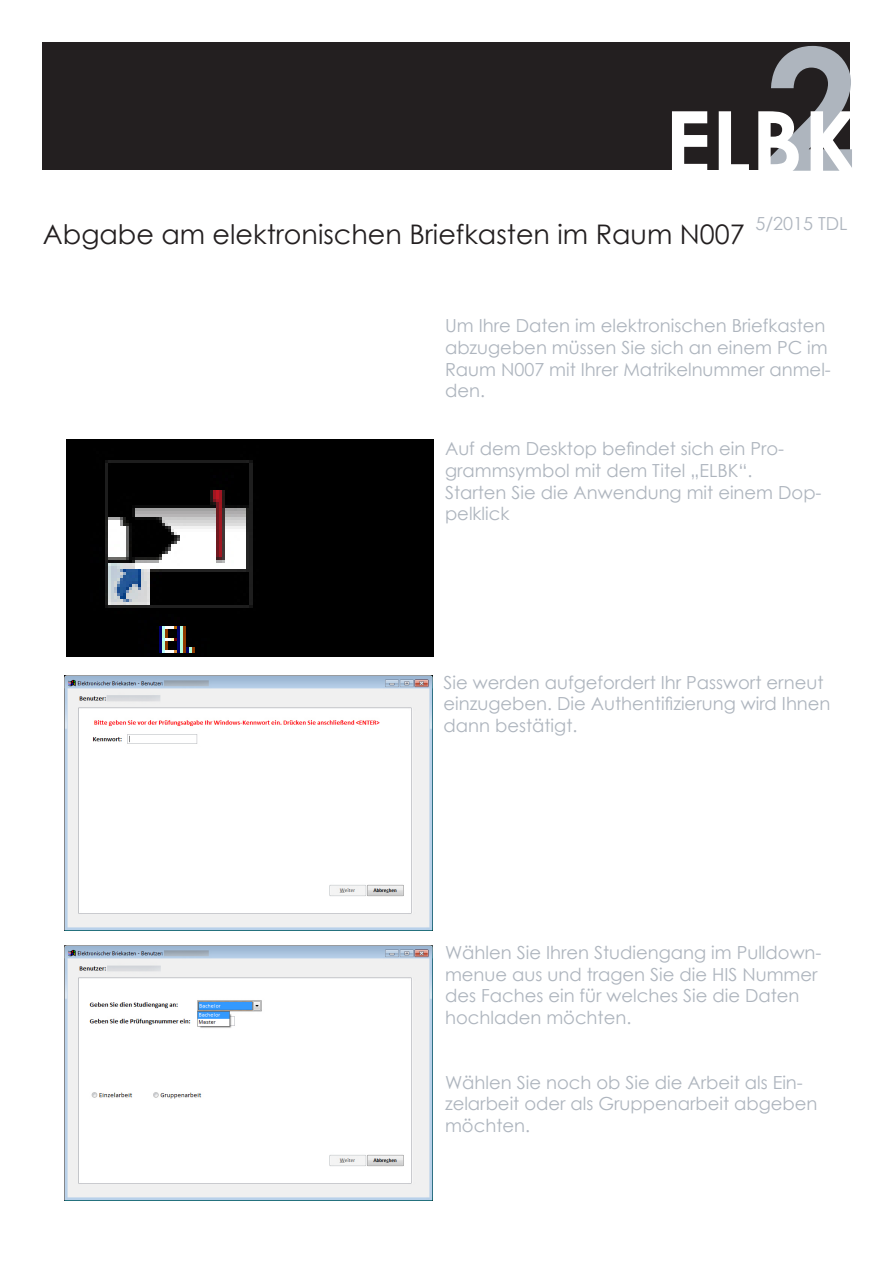
<style>
.page{position:relative;width:893px;height:1263px;background:#fff}
.page>*{position:absolute;margin:0;border:0;box-sizing:border-box;transform-origin:0 0}
.t1{font:700 90px "Century Gothic";color:#fff}
.Absatzformat_Headlin{font:27px "Century Gothic";color:#231f20}
.Absatzformat_Basis{font:18px/21.6px "Century Gothic";color:#aeb5be}
.s1{font-size:169.5px;color:#aeb5be}
</style>
<div class="page">
<div style="left:43px;top:43px;width:807px;height:127px;background:#231f20"></div>
<img style="left:66px;top:439px;width:368px;height:217px">
<img style="left:65px;top:675px;width:367px;height:255px">
<img style="left:65px;top:945px;width:367px;height:256px">
<h1 class="t1" style="left:664px;top:87px;width:196px">ELBK<span class="s1">2</span></h1>
<p class="Absatzformat_Headlin" style="left:43px;top:218px;width:703px">Abgabe am elektronischen Briefkasten im Raum N007</p>
<p class="Absatzformat_Basis" style="left:755px;top:212px;width:94px">5/2015 TDL</p>
<p class="Absatzformat_Basis" style="left:445px;top:315px;width:387px">Um Ihre Daten im elektronischen Briefkasten abzugeben müssen Sie sich an einem PC im<br>Raum N007 mit Ihrer Matrikelnummer anmel&shy;den.</p>
<p class="Absatzformat_Basis" style="left:445px;top:438px;width:341px">Auf dem Desktop befindet sich ein Pro&shy;grammsymbol mit dem Titel „ELBK“.</p>
<p class="Absatzformat_Basis" style="left:445px;top:481px;width:378px">Starten Sie die Anwendung mit einem Dop&shy;pelklick</p>
<p class="Absatzformat_Basis" style="left:444px;top:671px;width:389px">Sie werden aufgefordert Ihr Passwort erneut einzugeben. Die Authentifizierung wird Ihnen dann bestätigt.</p>
<p class="Absatzformat_Basis" style="left:445px;top:941px;width:378px">Wählen Sie Ihren Studiengang im Pulldown&shy;menue aus und tragen Sie die HIS Nummer des Faches ein für welches Sie die Daten hochladen möchten.</p>
<p class="Absatzformat_Basis" style="left:445px;top:1071px;width:374px">Wählen Sie noch ob Sie die Arbeit als Ein&shy;zelarbeit oder als Gruppenarbeit abgeben möchten.</p>
</div>
